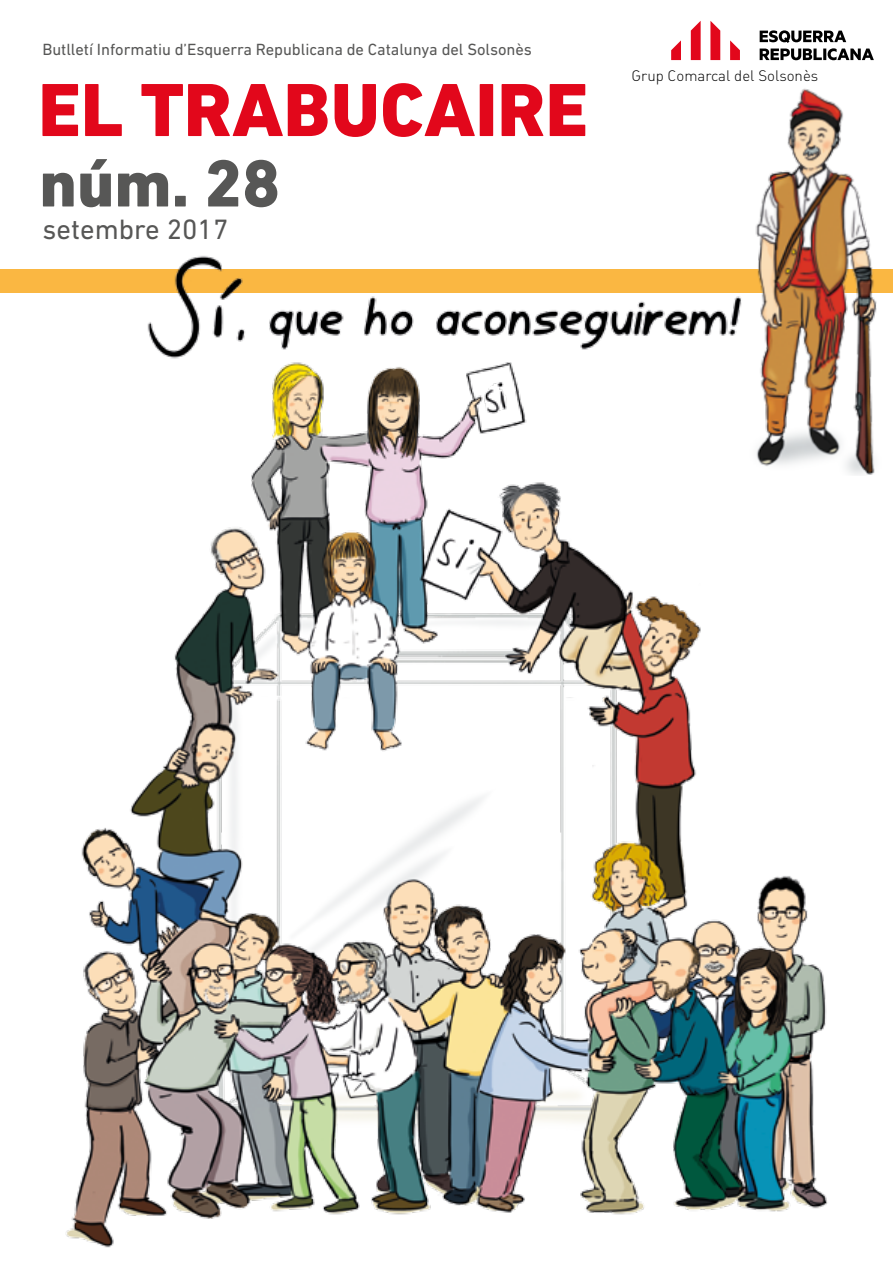
<style>
.page{position:relative;width:893px;height:1263px;background:#fff}
.page>*{position:absolute;margin:0;border:0;box-sizing:border-box;transform-origin:0 0}
.t1{font:800 76.5px "DIN Next LT Pro";color:#e2071b}
.t2{font:800 67.5px "DIN Next LT Pro";color:#575756}
.t3{font:28.5px "DIN Next LT Pro";color:#575756}
.t4{font:300 18.45px "Metric";color:#000}
.t5{font:16.5px "DIN Next LT Pro";letter-spacing:-.005em;color:#575756}
.t6{font:15px "DIN Light Alternate";color:#000}
</style>
<div class="page">
<div style="left:0;top:269px;width:893px;height:24px;background:#fab742"></div>
<img style="left:763px;top:88px;width:114px;height:387px">
<svg style="left:671px;top:40px;width:10px;height:20px"></svg>
<svg style="left:730px;top:40px;width:10px;height:20px"></svg>
<svg style="left:691px;top:21px;width:10px;height:39px"></svg>
<svg style="left:710px;top:21px;width:10px;height:39px"></svg>
<svg style="left:760px;top:30px;width:114px;height:30px"></svg>
<img style="left:66px;top:194px;width:782px;height:1054px">
<p class="t5" style="left:43px;top:40px;width:491px">Butlletí Informatiu d’Esquerra Republicana de Catalunya del Solsonès</p>
<h1 class="t1" style="left:38px;top:65px;width:551px">EL TRABUCAIRE</h1>
<h2 class="t2" style="left:39px;top:144px;width:242px">núm. 28</h2>
<h3 class="t3" style="left:43px;top:213px;width:187px">setembre 2017</h3>
<p class="t4" style="left:758px;top:65px;width:62px">Solsonès</p>
<p class="t6" style="left:631px;top:66px;width:188px">Grup Comarcal del Solsonès</p>
</div>
